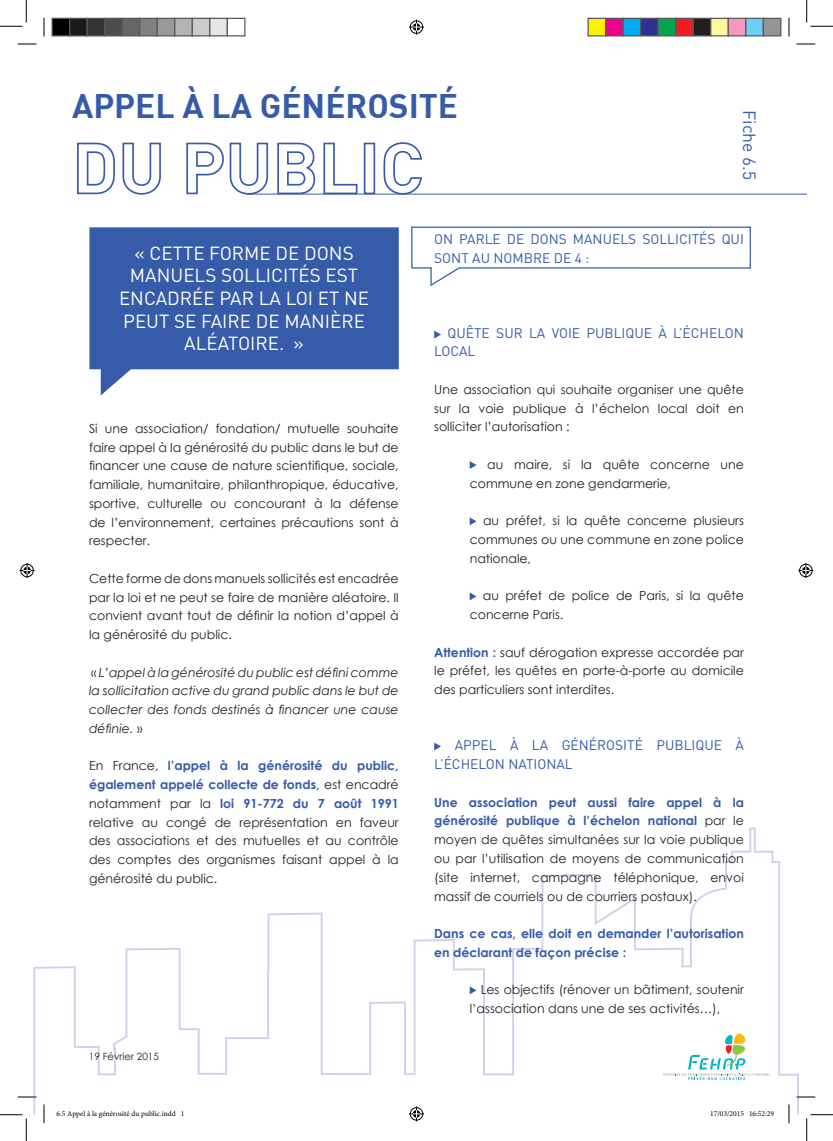
<style>
.page{position:relative;width:833px;height:1141px;background:#fff}
.page>*{position:absolute;margin:0;border:0;box-sizing:border-box;transform-origin:0 0}
.t1{font:33.38px "DIN Bold";color:#365ba9}
.t2{font:18.75px/22.5px "DIN";color:#fff;text-align:center}
.t3{font:17.5px "DIN";color:#365ba9}
.t4{font:13.75px/18.8px "DIN";color:#365ba9}
.t5{font:12.5px/18.8px "Century Gothic";color:#231f20;text-align:justify}
.t6{font:italic 12.5px/18.8px "Century Gothic";color:#231f20;text-align:justify}
.t7{font:700 12.5px/18.8px "Century Gothic";color:#365ba9}
.t8{font:10px "Century Gothic";color:#231f20}
.t9{font:7.5px "Minion Pro";color:#000}
.s1{font-style:normal}
.s2{font-weight:700;color:#365ba9}
</style>
<div class="page">
<svg style="left:33px;top:827px;width:765px;height:287px"></svg>
<svg style="left:77px;top:142px;width:38px;height:53px"></svg>
<svg style="left:122px;top:142px;width:39px;height:53px"></svg>
<svg style="left:186px;top:142px;width:83px;height:53px"></svg>
<svg style="left:276px;top:142px;width:40px;height:53px"></svg>
<svg style="left:322px;top:142px;width:36px;height:53px"></svg>
<div style="left:363px;top:143px;width:12px;height:51px;border:2px solid #365ba9"></div>
<svg style="left:382px;top:142px;width:41px;height:53px"></svg>
<svg style="left:662px;top:1033px;width:107px;height:46px"></svg>
<svg style="left:434px;top:330px;width:7px;height:8px"></svg>
<svg style="left:469px;top:461px;width:7px;height:8px"></svg>
<svg style="left:469px;top:517px;width:7px;height:8px"></svg>
<svg style="left:469px;top:592px;width:7px;height:8px"></svg>
<svg style="left:434px;top:742px;width:7px;height:8px"></svg>
<svg style="left:469px;top:986px;width:7px;height:8px"></svg>
<hr style="left:247px;top:193px;width:559px;height:1px;background:#365ba9">
<div style="left:89px;top:227px;width:309px;height:142px;background:#365ba9"></div>
<svg style="left:101px;top:368px;width:31px;height:27px"></svg>
<svg style="left:411px;top:226px;width:340px;height:61px"></svg>
<svg style="left:18px;top:43px;width:18px;height:2px"></svg>
<svg style="left:796px;top:43px;width:18px;height:2px"></svg>
<svg style="left:18px;top:1096px;width:18px;height:1px"></svg>
<svg style="left:796px;top:1096px;width:18px;height:1px"></svg>
<svg style="left:43px;top:18px;width:2px;height:18px"></svg>
<svg style="left:43px;top:1104px;width:2px;height:19px"></svg>
<svg style="left:788px;top:18px;width:1px;height:18px"></svg>
<svg style="left:787px;top:1104px;width:2px;height:19px"></svg>
<svg style="left:0;top:0;width:27px;height:27px"></svg>
<svg style="left:0;top:1114px;width:27px;height:26px"></svg>
<svg style="left:806px;top:0;width:26px;height:27px"></svg>
<svg style="left:806px;top:1114px;width:26px;height:26px"></svg>
<svg style="left:409px;top:20px;width:15px;height:15px"></svg>
<svg style="left:409px;top:1106px;width:15px;height:15px"></svg>
<svg style="left:20px;top:563px;width:15px;height:15px"></svg>
<svg style="left:798px;top:563px;width:14px;height:15px"></svg>
<div style="left:52px;top:18px;width:18px;height:18px;background:#000"></div>
<div style="left:51px;top:18px;width:19px;height:18px;border:1px solid #595959"></div>
<div style="left:70px;top:18px;width:17px;height:18px;background:#1a1a1a"></div>
<div style="left:69px;top:18px;width:19px;height:18px;border:1px solid #595959"></div>
<div style="left:87px;top:18px;width:18px;height:18px;background:#333"></div>
<div style="left:86px;top:18px;width:19px;height:18px;border:1px solid #595959"></div>
<div style="left:105px;top:18px;width:17px;height:18px;background:#4d4d4d"></div>
<div style="left:104px;top:18px;width:19px;height:18px;border:1px solid #595959"></div>
<div style="left:122px;top:18px;width:18px;height:18px;background:#666"></div>
<div style="left:121px;top:18px;width:19px;height:18px;border:1px solid #595959"></div>
<div style="left:140px;top:18px;width:17px;height:18px;background:#808080"></div>
<div style="left:139px;top:18px;width:19px;height:18px;border:1px solid #595959"></div>
<div style="left:157px;top:18px;width:18px;height:18px;background:#999"></div>
<div style="left:156px;top:18px;width:19px;height:18px;border:1px solid #595959"></div>
<div style="left:175px;top:18px;width:17px;height:18px;background:#b3b3b3"></div>
<div style="left:174px;top:18px;width:19px;height:18px;border:1px solid #595959"></div>
<div style="left:192px;top:18px;width:18px;height:18px;background:#ccc"></div>
<div style="left:191px;top:18px;width:19px;height:18px;border:1px solid #595959"></div>
<div style="left:210px;top:18px;width:17px;height:18px;background:#e6e6e6"></div>
<div style="left:209px;top:18px;width:19px;height:18px;border:1px solid #595959"></div>
<div style="left:226px;top:18px;width:19px;height:18px;border:1px solid #595959"></div>
<div style="left:587px;top:18px;width:18px;height:18px;background:#fff101"></div>
<div style="left:587px;top:18px;width:19px;height:18px;border:1px solid #595959"></div>
<div style="left:605px;top:18px;width:17px;height:18px;background:#ed028c"></div>
<div style="left:604px;top:18px;width:19px;height:18px;border:1px solid #595959"></div>
<div style="left:622px;top:18px;width:18px;height:18px;background:#00aeef"></div>
<div style="left:622px;top:18px;width:19px;height:18px;border:1px solid #595959"></div>
<div style="left:640px;top:18px;width:17px;height:18px;background:#2e3092"></div>
<div style="left:639px;top:18px;width:19px;height:18px;border:1px solid #595959"></div>
<div style="left:657px;top:18px;width:18px;height:18px;background:#00a54f"></div>
<div style="left:657px;top:18px;width:19px;height:18px;border:1px solid #595959"></div>
<div style="left:675px;top:18px;width:17px;height:18px;background:#ee1d23"></div>
<div style="left:674px;top:18px;width:19px;height:18px;border:1px solid #595959"></div>
<div style="left:692px;top:18px;width:18px;height:18px;background:#231f20"></div>
<div style="left:692px;top:18px;width:19px;height:18px;border:1px solid #595959"></div>
<div style="left:710px;top:18px;width:17px;height:18px;background:#fff79a"></div>
<div style="left:709px;top:18px;width:19px;height:18px;border:1px solid #595959"></div>
<div style="left:727px;top:18px;width:18px;height:18px;background:#f499c2"></div>
<div style="left:727px;top:18px;width:19px;height:18px;border:1px solid #595959"></div>
<div style="left:745px;top:18px;width:17px;height:18px;background:#6bcff6"></div>
<div style="left:744px;top:18px;width:19px;height:18px;border:1px solid #595959"></div>
<div style="left:762px;top:18px;width:18px;height:18px;background:#939598"></div>
<div style="left:762px;top:18px;width:19px;height:18px;border:1px solid #595959"></div>
<svg style="left:56px;top:1108px;width:128px;height:6px"></svg>
<svg style="left:710px;top:1109px;width:33px;height:5px"></svg>
<svg style="left:749px;top:1110px;width:24px;height:4px"></svg>
<h1 class="t1" style="left:72px;top:84px;width:387px">APPEL À LA GÉNÉROSITÉ</h1>
<h3 class="t3" style="left:760px;top:110px;width:71px;rotate:90deg">Fiche 6.5</h3>
<h2 class="t2" style="left:119px;top:241px;width:251px">« CETTE FORME DE DONS<br>MANUELS SOLLICITÉS EST<br>ENCADRÉE PAR LA LOI ET NE<br>PEUT SE FAIRE DE MANIÈRE<br>ALÉATOIRE. »</h2>
<p class="t5" style="left:89px;top:418px;width:311px">Si une association/ fondation/ mutuelle souhaite faire appel à la générosité du public dans le but de financer une cause de nature scientifique, sociale, familiale, humanitaire, philanthropique, éducative, sportive, culturelle ou concourant à la défense de l’environnement, certaines précautions sont à respecter.</p>
<p class="t5" style="left:89px;top:568px;width:311px">Cette forme de dons manuels sollicités est encadrée par la loi et ne peut se faire de manière aléatoire. Il convient avant tout de définir la notion d’appel à la générosité du public.</p>
<p class="t6" style="left:89px;top:662px;width:311px"><span class="s1">«</span> L’appel à la générosité du public est défini comme la sollicitation active du grand public dans le but de collecter des fonds destinés à financer une cause définie. <span class="s1">»</span></p>
<p class="t5" style="left:89px;top:756px;width:311px">En France, <span class="s2">l’appel à la générosité du public, également appelé collecte de fonds,</span> est encadré notamment par la <span class="s2">loi 91-772 du 7 août 1991 </span>relative au congé de représentation en faveur des associations et des mutuelles et au contrôle des comptes des organismes faisant appel à la générosité du public.</p>
<p class="t8" style="left:89px;top:1049px;width:72px">19 Février 2015</p>
<p class="t4" style="left:434px;top:229px;width:311px">ON PARLE DE DONS MANUELS SOLLICITÉS QUI<br>SONT AU NOMBRE DE 4 :</p>
<p class="t4" style="left:434px;top:323px;width:311px;text-indent:13px">QUÊTE SUR LA VOIE PUBLIQUE À L’ÉCHELON<br>LOCAL</p>
<p class="t5" style="left:434px;top:380px;width:311px">Une association qui souhaite organiser une quête sur la voie publique à l’échelon local doit en solliciter l’autorisation :</p>
<p class="t5" style="left:469px;top:455px;width:275px;text-indent:18px">au maire, si la quête concerne une commune en zone gendarmerie,</p>
<p class="t5" style="left:469px;top:511px;width:275px;text-indent:13px">au préfet, si la quête concerne plusieurs communes ou une commune en zone police nationale,</p>
<p class="t5" style="left:469px;top:586px;width:275px;text-indent:13px">au préfet de police de Paris, si la quête concerne Paris.</p>
<p class="t5" style="left:434px;top:642px;width:311px"><span class="s2">Attention :</span> sauf dérogation expresse accordée par le préfet, les quêtes en porte-à-porte au domicile des particuliers sont interdites.</p>
<p class="t4" style="left:434px;top:735px;width:311px;text-indent:21px">APPEL À LA GÉNÉROSITÉ PUBLIQUE À<br>L’ÉCHELON NATIONAL</p>
<p class="t5" style="left:434px;top:792px;width:311px"><span class="s2">Une association peut aussi faire appel à la générosité publique à l’échelon national</span> par le moyen de quêtes simultanées sur la voie publique ou par l’utilisation de moyens de communication (site internet, campagne téléphonique, envoi massif de courriels ou de courriers postaux).</p>
<p class="t7" style="left:434px;top:923px;width:311px">Dans ce cas, elle doit en demander l’autorisation en déclarant de façon précise :</p>
<p class="t5" style="left:469px;top:980px;width:275px;text-indent:11px">Les objectifs (rénover un bâtiment, soutenir l’association dans une de ses activités…),</p>
<p class="t9" style="left:56px;top:1108px;width:129px">6.5 Appel à la générosité du public.indd 1</p>
<p class="t9" style="left:709px;top:1108px;width:65px">17/03/2015 16:52:29</p>
</div>
